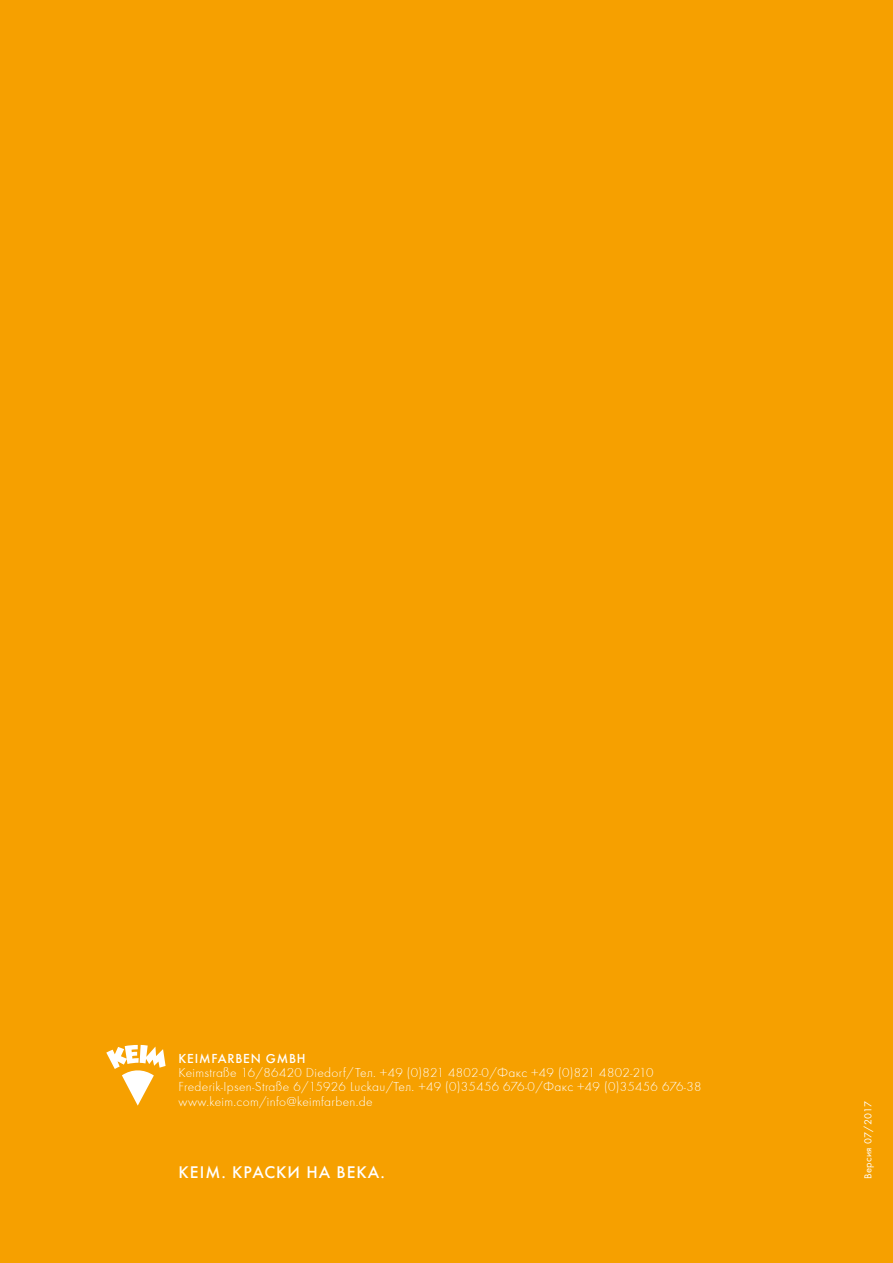
<style>
.page{position:relative;width:893px;height:1263px;background:#f6a000}
.page>*{position:absolute;margin:0;border:0;box-sizing:border-box;transform-origin:0 0}
.t1{font:17.55px "Futura Medium C";letter-spacing:.06em;color:#fff}
.t2{font:300 13.5px/14.1px "Futura T";letter-spacing:.025em;color:#fff}
.t3{font:10.5px "Futura Book C";letter-spacing:.025em;color:#fff}
.s1{font-weight:500}
.s2{font-family:"Futura Light C";font-weight:400}
</style>
<div class="page">
<svg style="left:106px;top:1045px;width:60px;height:60px"></svg>
<p class="t2" style="left:179px;top:1052px;width:524px"><span class="s1">KEIMFARBEN GMBH<br></span>Keimstraße 16/86420 Diedorf/<span class="s2">Тел.</span> +49 (0)821 4802-0/<span class="s2">Факс</span> +49 (0)821 4802-210<br>Frederik-Ipsen-Straße 6/15926 Luckau/<span class="s2">Тел</span>. +49 (0)35456 676-0/<span class="s2">Факс</span> +49 (0)35456 676-38 www.keim.com/info@keimfarben.de</p>
<p class="t1" style="left:179px;top:1161px;width:208px">KEIM. КРАСКИ НА ВЕКА.</p>
<p class="t3" style="left:862px;top:1179px;width:79px;rotate:-90deg">Версия 07/2017</p>
</div>
